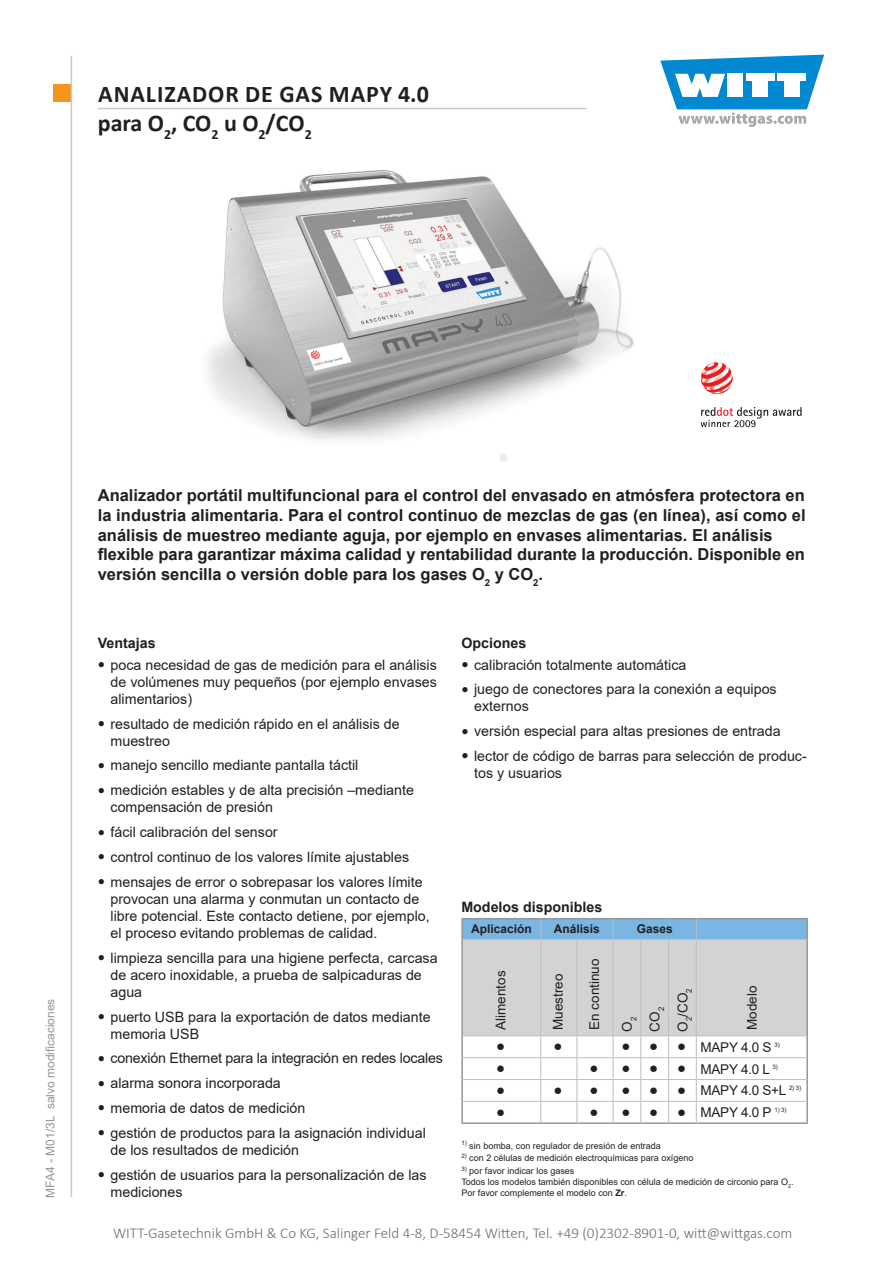
<style>
.page{position:relative;width:893px;height:1263px;background:#fff}
.page>*{position:absolute;margin:0;border:0;box-sizing:border-box;transform-origin:0 0}
.t1{font:700 24px/28.8px "Calibri";letter-spacing:.04em;color:#231f20}
.Einleitungstext{font:700 16.5px/19.8px "Arial";color:#231f20}
.t2{font:300 15px "Calibri";color:#6b6c6f}
.Einleitungstext-2{font:15px "Arial";color:#231f20}
.t3{font:14.25px/17.1px "Arial";color:#231f20}
.Überschrift{font:700 14.25px "Arial";color:#231f20}
.Einleitungstext-3{font:13.5px "Arial";color:#231f20}
.t4{font:12px "Arial";color:#949698}
.Einleitungstext-4{font:700 12px "Arial";color:#231f20}
.Legende{font:9px/10.8px "Arial";color:#231f20}
.s1{font-family:"Bookman Old Style";font-size:12px}
.s2{font-weight:700}
</style>
<div class="page">
<div style="left:53px;top:85px;width:17px;height:17px;background:#f5941d"></div>
<svg style="left:660px;top:55px;width:164px;height:72px"></svg>
<hr style="left:71px;top:56px;width:1px;height:1141px;background:#c7c9cb">
<hr style="left:98px;top:108px;width:489px;height:1px;background:#c7c9cb">
<hr style="left:461px;top:918px;width:80px;height:1px;background:#949698">
<hr style="left:461px;top:919px;width:2px;height:20px;background:#949698">
<hr style="left:696px;top:918px;width:112px;height:1px;background:#949698">
<hr style="left:806px;top:919px;width:2px;height:20px;background:#949698">
<hr style="left:461px;top:939px;width:2px;height:97px;background:#949698">
<hr style="left:806px;top:939px;width:2px;height:97px;background:#949698">
<hr style="left:461px;top:1036px;width:2px;height:22px;background:#949698">
<hr style="left:806px;top:1036px;width:2px;height:22px;background:#949698">
<hr style="left:461px;top:1058px;width:2px;height:21px;background:#949698">
<hr style="left:806px;top:1058px;width:2px;height:21px;background:#949698">
<hr style="left:461px;top:1079px;width:2px;height:22px;background:#949698">
<hr style="left:806px;top:1079px;width:2px;height:22px;background:#949698">
<hr style="left:461px;top:1101px;width:2px;height:21px;background:#949698">
<hr style="left:806px;top:1101px;width:2px;height:21px;background:#949698">
<hr style="left:461px;top:1122px;width:80px;height:2px;background:#949698">
<hr style="left:541px;top:1122px;width:36px;height:2px;background:#949698">
<hr style="left:577px;top:1122px;width:36px;height:2px;background:#949698">
<hr style="left:613px;top:1122px;width:28px;height:2px;background:#949698">
<hr style="left:641px;top:1122px;width:28px;height:2px;background:#949698">
<hr style="left:669px;top:1122px;width:27px;height:2px;background:#949698">
<hr style="left:696px;top:1122px;width:112px;height:2px;background:#949698">
<svg style="left:462px;top:918px;width:345px;height:205px"></svg>
<svg style="left:701px;top:362px;width:32px;height:32px"></svg>
<svg style="left:701px;top:407px;width:100px;height:20px"></svg>
<img style="left:206px;top:170px;width:428px;height:292px">
<h1 class="t1" style="left:98px;top:79px;width:333px">ANALIZADOR DE GAS MAPY 4.0 para O<sub>2</sub>, CO<sub>2</sub> u O<sub>2</sub>/CO<sub>2</sub></h1>
<p class="t4" style="left:42px;top:1197px;width:200px;rotate:-90deg">MFA4 - M01/3L salvo modificaciones</p>
<p class="Einleitungstext" style="left:98px;top:485px;width:709px">Analizador portátil multifuncional para el control del envasado en atmósfera protectora en la industria alimentaria. Para el control continuo de mezclas de gas (en línea), así como el análisis de muestreo mediante aguja, por ejemplo en envases alimentarias. El análisis flexible para garantizar máxima calidad y rentabilidad durante la producción. Disponible en versión sencilla o versión doble para los gases O<sub>2</sub> y CO<sub>2</sub>.</p>
<p class="Überschrift" style="left:98px;top:633px;width:59px">Ventajas</p>
<p class="t3" style="left:111px;top:656px;width:328px;text-align:justify;text-indent:-13px"><span class="s1">●</span> poca necesidad de gas de medición para el análisis de volúmenes muy pequeños (por ejemplo envases alimentarios)</p>
<p class="t3" style="left:111px;top:715px;width:291px;text-indent:-13px"><span class="s1">●</span> resultado de medición rápido en el análisis de muestreo</p>
<p class="t3" style="left:98px;top:757px;width:262px"><span class="s1">●</span> manejo sencillo mediante pantalla táctil</p>
<p class="t3" style="left:111px;top:781px;width:305px;text-indent:-13px"><span class="s1">●</span> medición estables y de alta precisión –mediante compensación de presión</p>
<p class="t3" style="left:98px;top:823px;width:181px"><span class="s1">●</span> fácil calibración del sensor</p>
<p class="t3" style="left:98px;top:848px;width:313px"><span class="s1">●</span> control continuo de los valores límite ajustables</p>
<p class="t3" style="left:111px;top:873px;width:321px;text-indent:-13px"><span class="s1">●</span> mensajes de error o sobrepasar los valores límite provocan una alarma y conmutan un contacto de libre potencial. Este contacto detiene, por ejemplo, el proceso evitando problemas de calidad.</p>
<p class="t3" style="left:111px;top:949px;width:329px;text-indent:-13px"><span class="s1">●</span> limpieza sencilla para una higiene perfecta, carcasa de acero inoxidable, a prueba de salpicaduras de agua</p>
<p class="t3" style="left:111px;top:1008px;width:321px;text-indent:-13px"><span class="s1">●</span> puerto USB para la exportación de datos mediante memoria USB</p>
<p class="t3" style="left:98px;top:1050px;width:347px"><span class="s1">●</span> conexión Ethernet para la integración en redes locales</p>
<p class="t3" style="left:98px;top:1074px;width:185px"><span class="s1">●</span> alarma sonora incorporada</p>
<p class="t3" style="left:98px;top:1099px;width:209px"><span class="s1">●</span> memoria de datos de medición</p>
<p class="t3" style="left:111px;top:1124px;width:317px;text-indent:-13px"><span class="s1">●</span> gestión de productos para la asignación individual de los resultados de medición</p>
<p class="t3" style="left:111px;top:1166px;width:318px;text-indent:-13px"><span class="s1">●</span> gestión de usuarios para la personalización de las mediciones</p>
<p class="Überschrift" style="left:461px;top:633px;width:66px">Opciones</p>
<p class="t3" style="left:461px;top:656px;width:227px"><span class="s1">●</span> calibración totalmente automática</p>
<p class="t3" style="left:474px;top:681px;width:304px;text-indent:-13px"><span class="s1">●</span> juego de conectores para la conexión a equipos externos</p>
<p class="t3" style="left:461px;top:722px;width:321px"><span class="s1">●</span> versión especial para altas presiones de entrada</p>
<p class="t3" style="left:474px;top:747px;width:334px;text-indent:-13px"><span class="s1">●</span> lector de código de barras para selección de produc&shy;tos y usuarios</p>
<p class="Überschrift" style="left:461px;top:897px;width:142px">Modelos disponibles</p>
<p class="Einleitungstext-4" style="left:471px;top:921px;width:62px">Aplicación</p>
<p class="Einleitungstext-4" style="left:554px;top:921px;width:48px">Análisis</p>
<p class="Einleitungstext-4" style="left:637px;top:921px;width:38px">Gases</p>
<p class="Einleitungstext-3" style="left:491px;top:1030px;width:61px;rotate:-90deg">Alimentos</p>
<p class="Einleitungstext-3" style="left:549px;top:1030px;width:58px;rotate:-90deg">Muestreo</p>
<p class="Einleitungstext-3" style="left:585px;top:1030px;width:73px;rotate:-90deg">En continuo</p>
<p class="Einleitungstext-3" style="left:673px;top:1031px;width:45px;rotate:-90deg">O<sub>2</sub>/CO<sub>2</sub></p>
<p class="Einleitungstext-3" style="left:743px;top:1030px;width:46px;rotate:-90deg">Modelo</p>
<p class="Einleitungstext-3" style="left:618px;top:1031px;width:16px;rotate:-90deg">O<sub>2</sub></p>
<p class="Einleitungstext-3" style="left:646px;top:1031px;width:26px;rotate:-90deg">CO<sub>2</sub></p>
<p class="Einleitungstext-2" style="left:496px;top:1035px;width:11px">●</p>
<p class="Einleitungstext-2" style="left:553px;top:1035px;width:11px">●</p>
<p class="Einleitungstext-2" style="left:622px;top:1035px;width:11px">●</p>
<p class="Einleitungstext-2" style="left:649px;top:1035px;width:11px">●</p>
<p class="Einleitungstext-2" style="left:677px;top:1035px;width:11px">●</p>
<p class="Einleitungstext-3" style="left:701px;top:1038px;width:81px">MAPY 4.0 S <sup>3)</sup></p>
<p class="Einleitungstext-2" style="left:496px;top:1057px;width:11px">●</p>
<p class="Einleitungstext-2" style="left:590px;top:1057px;width:11px">●</p>
<p class="Einleitungstext-2" style="left:622px;top:1057px;width:11px">●</p>
<p class="Einleitungstext-2" style="left:649px;top:1057px;width:11px">●</p>
<p class="Einleitungstext-2" style="left:677px;top:1057px;width:11px">●</p>
<p class="Einleitungstext-3" style="left:701px;top:1059px;width:79px">MAPY 4.0 L <sup>3)</sup></p>
<p class="Einleitungstext-2" style="left:496px;top:1079px;width:11px">●</p>
<p class="Einleitungstext-2" style="left:553px;top:1079px;width:11px">●</p>
<p class="Einleitungstext-2" style="left:590px;top:1079px;width:11px">●</p>
<p class="Einleitungstext-2" style="left:622px;top:1079px;width:11px">●</p>
<p class="Einleitungstext-2" style="left:649px;top:1079px;width:11px">●</p>
<p class="Einleitungstext-2" style="left:677px;top:1079px;width:11px">●</p>
<p class="Einleitungstext-3" style="left:701px;top:1081px;width:102px">MAPY 4.0 S+L <sup>2)</sup> <sup>3)</sup></p>
<p class="Einleitungstext-2" style="left:496px;top:1101px;width:11px">●</p>
<p class="Einleitungstext-2" style="left:590px;top:1101px;width:11px">●</p>
<p class="Einleitungstext-2" style="left:622px;top:1101px;width:11px">●</p>
<p class="Einleitungstext-2" style="left:649px;top:1101px;width:11px">●</p>
<p class="Einleitungstext-2" style="left:677px;top:1101px;width:11px">●</p>
<p class="Einleitungstext-3" style="left:701px;top:1103px;width:87px">MAPY 4.0 P <sup>1)</sup> <sup>3)</sup></p>
<p class="Legende" style="left:461px;top:1140px;width:201px"><sup>1)</sup> sin bomba, con regulador de presión de entrada</p>
<p class="Legende" style="left:461px;top:1153px;width:234px"><sup>2)</sup> con 2 células de medición electroquímicas para oxígeno</p>
<p class="Legende" style="left:461px;top:1165px;width:334px"><sup>3)</sup> por favor indicar los gases<br>Todos los modelos también disponibles con célula de medición de circonio para O<sub>2</sub>.</p>
<p class="Legende" style="left:461px;top:1187px;width:167px">Por favor complemente el modelo con <span class="s2">Zr</span>.</p>
<p class="t2" style="left:113px;top:1224px;width:681px">WITT-Gasetechnik GmbH &amp; Co KG, Salinger Feld 4-8, D-58454 Witten, Tel. +49 (0)2302-8901-0, witt@wittgas.com</p>
</div>
